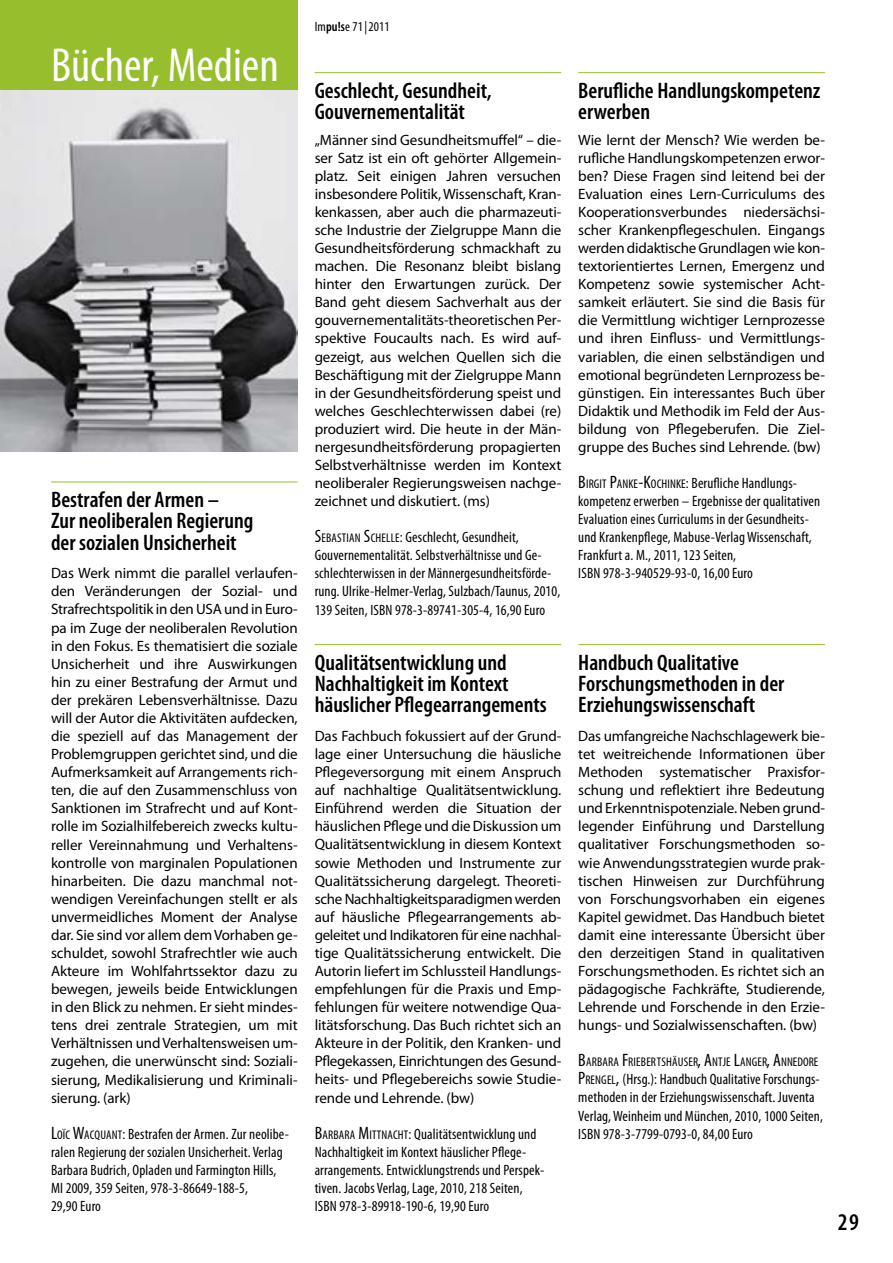
<style>
.page{position:relative;width:893px;height:1263px;background:#fff}
.page>*{position:absolute;margin:0;border:0;box-sizing:border-box;transform-origin:0 0}
.t1{font:condensed 48px "Myriad Pro";color:#fff}
.t2{font:600 condensed 24px "Myriad Pro";color:#000}
.t3{font:600 condensed 22.5px/21.3px "Myriad Pro";color:#000}
.t4{font:15px/18px "Myriad Pro";letter-spacing:-.005em;color:#000;text-align:justify}
.t5{font:condensed 15px/18.1px "Myriad Pro";letter-spacing:.01em;color:#000}
.t6{font:condensed 13.5px "Myriad Pro";letter-spacing:.01em;color:#000}
.t7{font:condensed 12.6px "Myriad Pro";letter-spacing:.015em;color:#000}
.s1{font-size:18px}
.s2{font-size:12.6px}
.s3{font-weight:600}
</style>
<div class="page">
<div style="left:0;top:0;width:298px;height:90px;background:#97bf2d"></div>
<hr style="left:315px;top:644px;width:246px;height:1px;background:#97bf2d">
<hr style="left:578px;top:72px;width:247px;height:1px;background:#97bf2d">
<hr style="left:51px;top:482px;width:247px;height:1px;background:#97bf2d">
<hr style="left:315px;top:72px;width:246px;height:1px;background:#97bf2d">
<hr style="left:578px;top:644px;width:247px;height:1px;background:#97bf2d">
<img style="left:0;top:90px;width:298px;height:362px">
<h1 class="t1" style="left:51px;top:36px;width:229px">Bücher, Medien</h1>
<h3 class="t3" style="left:51px;top:489px;width:204px">Bestrafen der Armen –<br>Zur neoliberalen Regierung der sozialen Unsicherheit</h3>
<p class="t4" style="left:51px;top:564px;width:248px">Das Werk nimmt die parallel verlaufen&shy;den Veränderungen der Sozial- und Strafrechtspolitik in den USA und in Euro&shy;pa im Zuge der neoliberalen Revolution in den Fokus. Es thematisiert die soziale Unsicherheit und ihre Auswirkungen hin zu einer Bestrafung der Armut und der prekären Lebensverhältnisse. Dazu will der Autor die Aktivitäten aufdecken, die speziell auf das Management der Problemgruppen gerichtet sind, und die Aufmerksamkeit auf Arrangements rich&shy;ten, die auf den Zusammenschluss von Sanktionen im Strafrecht und auf Kont&shy;rolle im Sozialhilfebereich zwecks kultu&shy;reller Vereinnahmung und Verhaltens&shy;kontrolle von marginalen Populationen hinarbeiten. Die dazu manchmal not&shy;wendigen Vereinfachungen stellt er als unvermeidliches Moment der Analyse dar. Sie sind vor allem dem Vorhaben ge&shy;schuldet, sowohl Strafrechtler wie auch Akteure im Wohlfahrtssektor dazu zu bewegen, jeweils beide Entwicklungen in den Blick zu nehmen. Er sieht mindes&shy;tens drei zentrale Strategien, um mit Verhältnissen und Verhaltensweisen um&shy;zugehen, die unerwünscht sind: Soziali&shy;sierung, Medikalisierung und Kriminali&shy;sierung. (ark)</p>
<p class="t5" style="left:51px;top:1124px;width:239px"><span class="s1">L</span><span class="s2">OÏC</span> <span class="s1">W</span><span class="s2">ACQUANT</span>: Bestrafen der Armen. Zur neolibe&shy;ralen Regierung der sozialen Unsicherheit. Verlag Barbara Budrich, Opladen und Farmington Hills, MI 2009, 359 Seiten, 978-3-86649-188-5,<br>29,90 Euro</p>
<p class="t6" style="left:315px;top:19px;width:76px">Im<span class="s3">pu!s</span>e 71|2011</p>
<h3 class="t3" style="left:315px;top:80px;width:179px">Geschlecht, Gesundheit,<br>Gouvernementalität</h3>
<p class="t4" style="left:315px;top:131px;width:248px">„Männer sind Gesundheitsmuffel“ – die&shy;ser Satz ist ein oft gehörter Allgemein&shy;platz. Seit einigen Jahren versuchen insbesondere Politik, Wissenschaft, Kran&shy;kenkassen, aber auch die pharmazeuti&shy;sche Industrie der Zielgruppe Mann die Gesundheitsförderung schmackhaft zu machen. Die Resonanz bleibt bislang hinter den Erwartungen zurück. Der Band geht diesem Sachverhalt aus der gouvernementalitäts-theoretischen Per&shy;spektive Foucaults nach. Es wird auf&shy;gezeigt, aus welchen Quellen sich die Beschäftigung mit der Zielgruppe Mann in der Gesundheitsförderung speist und welches Geschlechterwissen dabei (re) produziert wird. Die heute in der Män&shy;nergesundheitsförderung propagierten Selbstverhältnisse werden im Kontext neoliberaler Regierungsweisen nachge&shy;zeichnet und diskutiert. (ms)</p>
<p class="t5" style="left:315px;top:528px;width:247px"><span class="s1">S</span><span class="s2">EBASTIAN</span> <span class="s1">S</span><span class="s2">CHELLE</span>: Geschlecht, Gesundheit, Gouvernementalität. Selbstverhältnisse und Ge&shy;schlechterwissen in der Männergesundheitsförde&shy;rung. Ulrike-Helmer-Verlag, Sulzbach/Taunus, 2010, 139 Seiten, ISBN 978-3-89741-305-4, 16,90 Euro</p>
<h3 class="t3" style="left:315px;top:652px;width:234px">Qualitätsentwicklung und<br>Nachhaltigkeit im Kontext häuslicher Pflegearrangements</h3>
<p class="t4" style="left:315px;top:727px;width:248px">Das Fachbuch fokussiert auf der Grund&shy;lage einer Untersuchung die häusliche Pflegeversorgung mit einem Anspruch auf nachhaltige Qualitätsentwicklung.<br>Einführend werden die Situation der häuslichen Pflege und die Diskussion um Qualitätsentwicklung in diesem Kontext sowie Methoden und Instrumente zur Qualitätssicherung dargelegt. Theoreti&shy;sche Nachhaltigkeitsparadigmen werden auf häusliche Pflegearrangements ab&shy;geleitet und Indikatoren für eine nachhal&shy;tige Qualitätssicherung entwickelt. Die Autorin liefert im Schlussteil Handlungs&shy;empfehlungen für die Praxis und Emp&shy;fehlungen für weitere notwendige Qua&shy;litätsforschung. Das Buch richtet sich an Akteure in der Politik, den Kranken- und Pflegekassen, Einrichtungen des Gesund&shy;heits- und Pflegebereichs sowie Studie&shy;rende und Lehrende. (bw)</p>
<p class="t5" style="left:315px;top:1124px;width:231px"><span class="s1">B</span><span class="s2">ARBARA</span> <span class="s1">M</span><span class="s2">ITTNACHT</span>: Qualitätsentwicklung und Nachhaltigkeit im Kontext häuslicher Pflege&shy;arrangements. Entwicklungstrends und Perspek&shy;tiven. Jacobs Verlag, Lage, 2010, 218 Seiten, ISBN 978-3-89918-190-6, 19,90 Euro</p>
<h3 class="t3" style="left:578px;top:80px;width:244px">Berufliche Handlungskompetenz erwerben</h3>
<p class="t4" style="left:578px;top:131px;width:248px">Wie lernt der Mensch? Wie werden be&shy;rufliche Handlungskompetenzen erwor&shy;ben? Diese Fragen sind leitend bei der Evaluation eines Lern-Curriculums des Kooperationsverbundes niedersächsi&shy;scher Krankenpflegeschulen. Eingangs werden didaktische Grundlagen wie kon&shy;textorientiertes Lernen, Emergenz und Kompetenz sowie systemischer Acht&shy;samkeit erläutert. Sie sind die Basis für die Vermittlung wichtiger Lernprozesse und ihren Einfluss- und Vermittlungs&shy;variablen, die einen selbständigen und emotional begründeten Lernprozess be&shy;günstigen. Ein interessantes Buch über Didaktik und Methodik im Feld der Aus&shy;bildung von Pflegeberufen. Die Ziel&shy;gruppe des Buches sind Lehrende. (bw)</p>
<p class="t5" style="left:578px;top:474px;width:243px"><span class="s1">B</span><span class="s2">IRGIT</span> <span class="s1">P</span><span class="s2">ANKE</span><span class="s1">-K</span><span class="s2">OCHINKE</span>: Berufliche Handlungs&shy;kompetenz erwerben – Ergebnisse der qualitativen Evaluation eines Curriculums in der Gesundheits&shy;und Krankenpflege, Mabuse-Verlag Wissenschaft, Frankfurt a. M., 2011, 123 Seiten,<br>ISBN 978-3-940529-93-0, 16,00 Euro</p>
<h3 class="t3" style="left:578px;top:652px;width:208px">Handbuch Qualitative<br>Forschungsmethoden in der<br>Erziehungswissenschaft</h3>
<p class="t4" style="left:578px;top:727px;width:248px">Das umfangreiche Nachschlagewerk bie&shy;tet weitreichende Informationen über Methoden systematischer Praxisfor&shy;schung und reflektiert ihre Bedeutung und Erkenntnispotenziale. Neben grund&shy;legender Einführung und Darstellung qualitativer Forschungsmethoden so&shy;wie Anwendungsstrategien wurde prak&shy;tischen Hinweisen zur Durchführung von Forschungsvorhaben ein eigenes Kapitel gewidmet. Das Handbuch bietet damit eine interessante Übersicht über den derzeitigen Stand in qualitativen Forschungsmethoden. Es richtet sich an pädagogische Fachkräfte, Studierende, Lehrende und Forschende in den Erzie&shy;hungs- und Sozialwissenschaften. (bw)</p>
<p class="t7" style="left:578px;top:1054px;width:242px"><span class="s1">B</span>ARBARA <span class="s1">F</span>RIEBERTSHÄUSER<span class="s1">, A</span>NTJE <span class="s1">L</span>ANGER<span class="s1">, A</span>NNEDORE</p>
<p class="t5" style="left:578px;top:1070px;width:246px"><span class="s1">P</span><span class="s2">RENGEL</span><span class="s1">,</span> (Hrsg.): Handbuch Qualitative Forschungs&shy;methoden in der Erziehungswissenschaft. Juventa Verlag, Weinheim und München, 2010, 1000 Seiten, ISBN 978-3-7799-0793-0, 84,00 Euro</p>
<h2 class="t2" style="left:838px;top:1209px;width:23px">29</h2>
</div>
